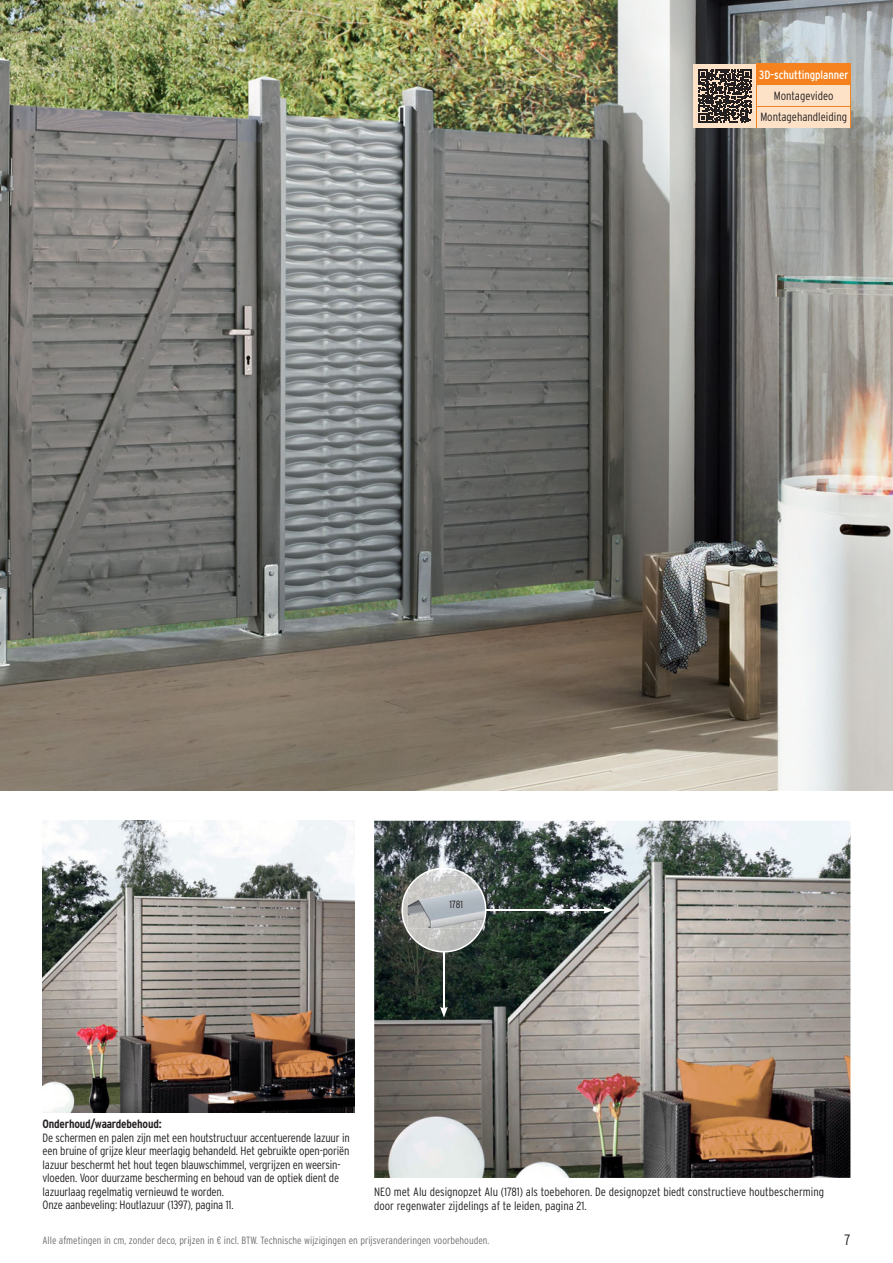
<style>
.page{position:relative;width:893px;height:1263px;background:#fff}
.page>*{position:absolute;margin:0;border:0;box-sizing:border-box;transform-origin:0 0}
.t1{font:300 15px "Interstate Condensed";color:#231f20}
.t2{font:300 12px/13.5px "Interstate Condensed";letter-spacing:-.015em;color:#231f20}
.t3{font:700 12px "Interstate Condensed";letter-spacing:-.015em;color:#231f20}
.t4{font:12px "Interstate Condensed";color:#fff}
.t5{font:300 10.5px "Interstate Condensed";color:#6d6e70}
.t6{font:300 10.5px "Interstate Condensed";color:#231f20}
.s1{font-family:"Akzid Grtsk Next";font-weight:400}
</style>
<div class="page">
<img style="left:0;top:0;width:893px;height:791px">
<img style="left:374px;top:821px;width:476px;height:357px">
<img style="left:43px;top:821px;width:312px;height:291px">
<svg style="left:401px;top:867px;width:85px;height:85px;background:#a7aaaa"></svg>
<hr style="left:486px;top:909px;width:120px;height:2px;background:#fff">
<svg style="left:603px;top:906px;width:11px;height:8px"></svg>
<hr style="left:443px;top:952px;width:2px;height:57px;background:#fff">
<svg style="left:440px;top:1007px;width:8px;height:10px"></svg>
<div style="left:693px;top:64px;width:157px;height:64px;background:#fee2c8"></div>
<div style="left:757px;top:64px;width:93px;height:21px;background:#f5821f"></div>
<hr style="left:756px;top:64px;width:1px;height:42px;background:#f5821f">
<hr style="left:850px;top:64px;width:1px;height:42px;background:#f5821f">
<svg style="left:850px;top:107px;width:1px;height:21px"></svg>
<hr style="left:756px;top:106px;width:95px;height:1px;background:#f5821f">
<svg style="left:698px;top:69px;width:59px;height:59px"></svg>
<p class="t4" style="left:759px;top:70px;width:91px">3D-schuttingplanner</p>
<p class="t2" style="left:760px;top:86px;width:88px;line-height:21.3px;text-align:center">Montagevideo<br>Montagehandleiding</p>
<p class="t6" style="left:449px;top:900px;width:15px">1781</p>
<p class="t3" style="left:43px;top:1119px;width:121px">Onderhoud/waardebehoud:</p>
<p class="t2" style="left:43px;top:1131px;width:309px">De schermen en palen zijn met een houtstructuur accentuerende lazuur in een bruine of grijze kleur meerlagig behandeld. Het gebruikte open-poriën lazuur beschermt het hout tegen blauwschimmel, vergrijzen en weersin&shy;vloeden. Voor duurzame bescherming en behoud van de optiek dient de lazuurlaag regelmatig vernieuwd te worden.<br>Onze aanbeveling: Houtlazuur (1397), pagina 11.</p>
<p class="t2" style="left:374px;top:1186px;width:451px">NEO met Alu designopzet Alu (1781) als toebehoren. De designopzet biedt constructieve houtbescherming door regenwater zijdelings af te leiden, pagina 21.</p>
<p class="t5" style="left:43px;top:1236px;width:448px">Alle afmetingen in cm, zonder deco, pr<span class="s1">i</span>jzen in € incl. BTW. Technische wijzigingen en prijsveranderingen voorbehouden.</p>
<p class="t1" style="left:844px;top:1234px;width:8px">7</p>
</div>
